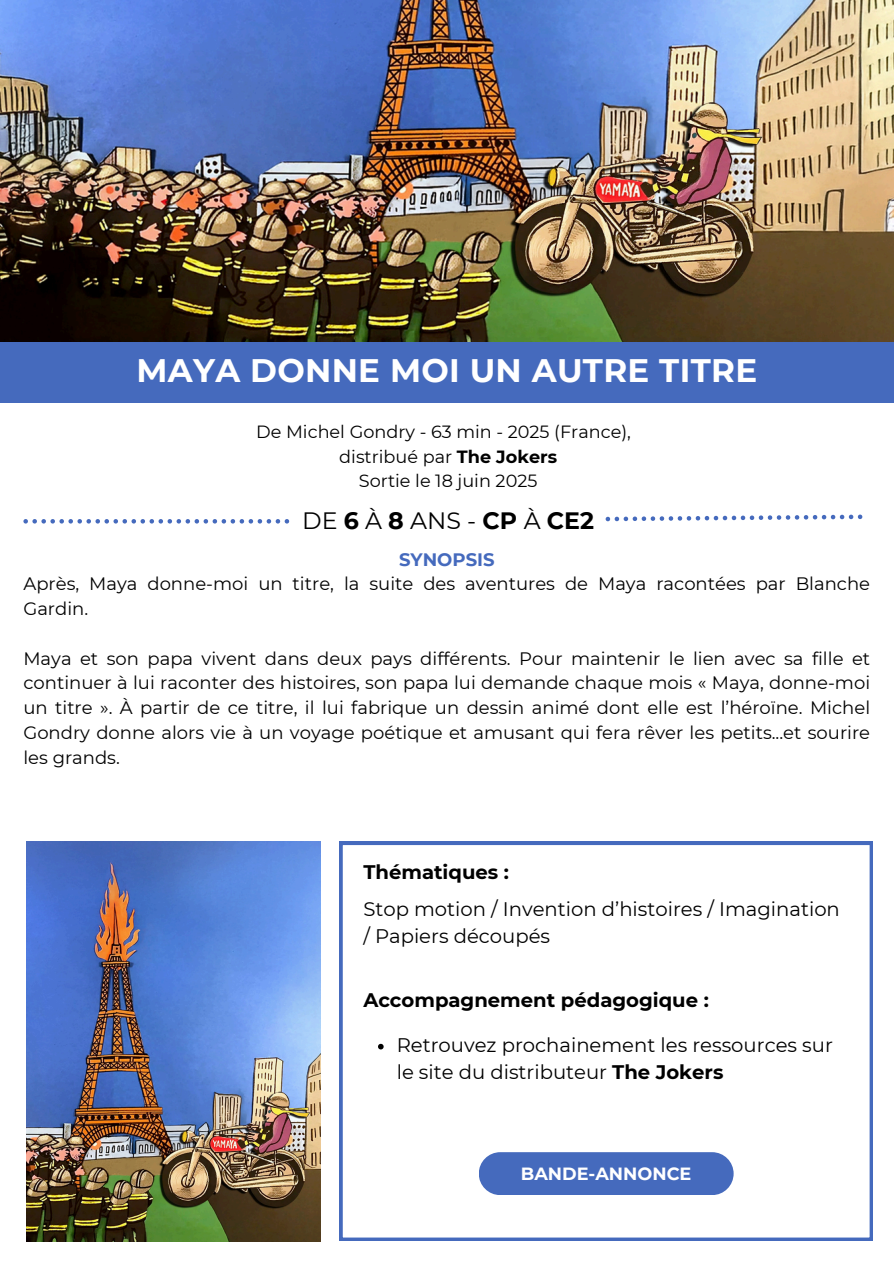
<style>
.page{position:relative;width:894px;height:1264px;background:#fff}
.page>*{position:absolute;margin:0;border:0;box-sizing:border-box;transform-origin:0 0}
.t1{font:700 32.55px "Montserrat";letter-spacing:.01em;color:#fff}
.t2{font:23.7px "Montserrat";color:#000}
.t3{font:19.65px/27.2px "Montserrat";color:#000}
.t4{font:700 19.65px "Montserrat";color:#000}
.t5{font:18px/24.8px "Montserrat";color:#000}
.t6{font:700 18px "Montserrat";color:#456abd}
.t7{font:17.7px "Montserrat";color:#000}
.t8{font:700 17.7px "Montserrat";color:#fff}
.s1{font-weight:700}
</style>
<div class="page">
<img style="left:0;top:0;width:893px;height:342px">
<div style="left:0;top:342px;width:893px;height:60px;background:#456abd"></div>
<img style="left:26px;top:841px;width:294px;height:400px">
<svg style="left:339px;top:841px;width:533px;height:399px"></svg>
<svg style="left:23px;top:519px;width:266px;height:4px"></svg>
<svg style="left:605px;top:514px;width:257px;height:7px"></svg>
<div style="left:478px;top:1152px;width:255px;height:43px;background:#456abd;border-radius:21px"></div>
<svg style="left:378px;top:1043px;width:5px;height:6px"></svg>
<p class="t1" style="left:136px;top:351px;width:622px">MAYA DONNE MOI UN AUTRE TITRE</p>
<p class="t7" style="left:256px;top:421px;width:376px">De Michel Gondry - 63 min - 2025 (France),</p>
<h1 class="t7" style="left:339px;top:445px;width:219px">distribué par <span class="s1">The Jokers</span></h1>
<p class="t7" style="left:359px;top:470px;width:180px">Sortie le 18 juin 2025</p>
<p class="t2" style="left:302px;top:506px;width:293px">DE<span class="s1">6</span>À<span class="s1">8</span>ANS-<span class="s1">CP</span>À<span class="s1">CE2</span></p>
<p class="t6" style="left:399px;top:548px;width:97px">SYNOPSIS</p>
<p class="t5" style="left:23px;top:571px;width:848px">Après, Maya donne-moi un titre, la suite des aventures de Maya racontées par Blanche<br>Gardin.</p>
<h4 class="t5" style="left:23px;top:645px;width:848px;text-align:justify">Maya et son papa vivent dans deux pays différents. Pour maintenir le lien avec sa fille et continuer à lui raconter des histoires, son papa lui demande chaque mois « Maya, donne-moi un titre ». À partir de ce titre, il lui fabrique un dessin animé dont elle est l’héroïne. Michel Gondry donne alors vie à un voyage poétique et amusant qui fera rêver les petits...et sourire les grands.</h4>
<h2 class="t4" style="left:363px;top:860px;width:147px">Thématiques :</h2>
<p class="t3" style="left:363px;top:895px;width:478px">Stop motion / Invention d’histoires / Imagination / Papiers découpés</p>
<p class="t4" style="left:363px;top:987px;width:347px">Accompagnement pédagogique :</p>
<p class="t3" style="left:396px;top:1031px;width:437px">Retrouvez prochainement les ressources sur le site du distributeur <span class="s1">The Jokers</span></p>
<p class="t8" style="left:520px;top:1163px;width:172px">BANDE-ANNONCE</p>
</div>
